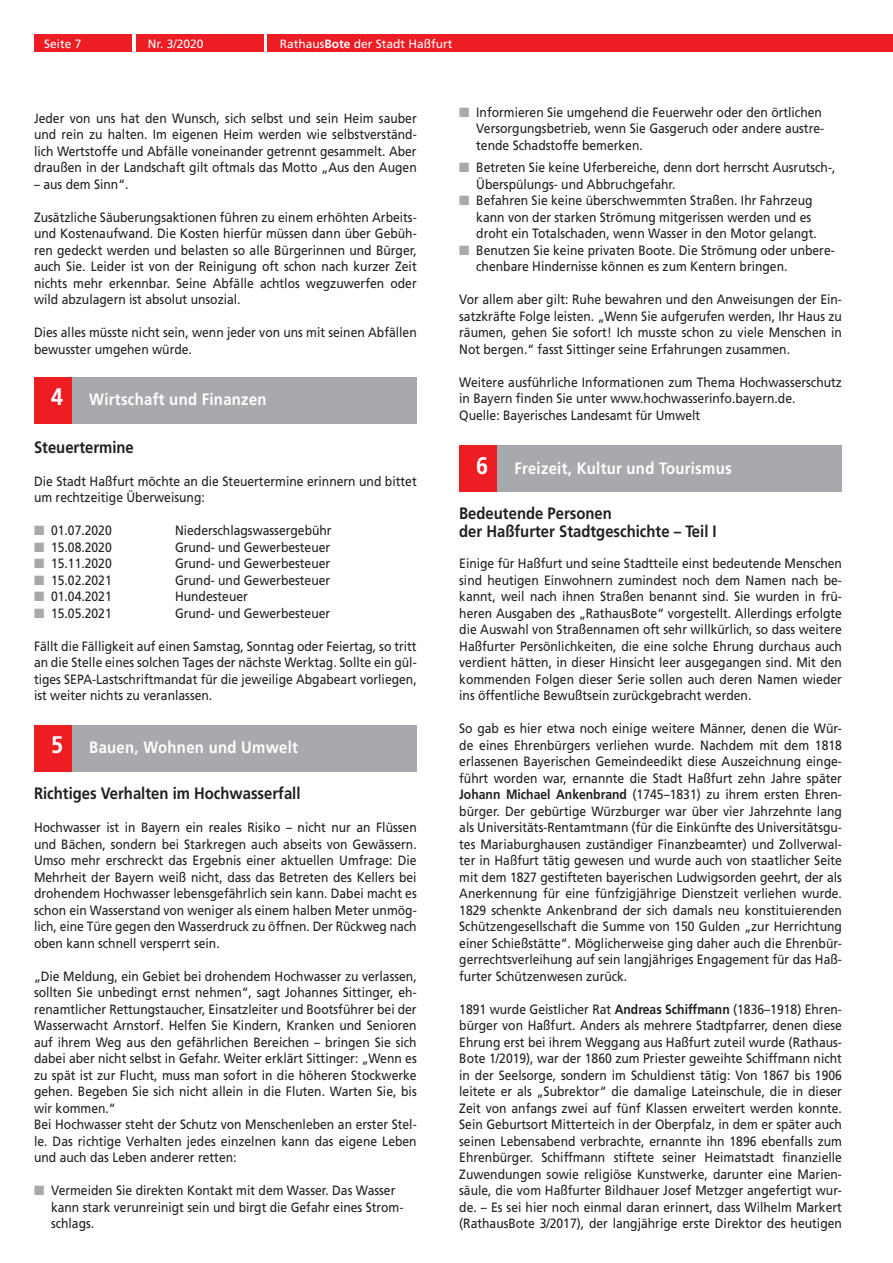
<style>
.page{position:relative;width:893px;height:1263px;background:#fff}
.page>*{position:absolute;margin:0;border:0;box-sizing:border-box;transform-origin:0 0}
.t1{font:700 16.5px/18px "Frutiger";color:#231f20;scale:.9 1}
.t2{font:700 16.5px "Frutiger";letter-spacing:.02em;color:#fff;scale:.9 1}
.t3{font:13.5px/16.5px "Frutiger";color:#231f20;scale:.9 1}
.t4{font:12px "Frutiger";color:#fff}
.s1{font-weight:700}
.s2{font-size:24px}
.s3{color:#a8a9ad}
</style>
<div class="page">
<div style="left:34px;top:34px;width:98px;height:17px;background:#ee1d23"></div>
<div style="left:136px;top:34px;width:128px;height:17px;background:#ee1d23"></div>
<div style="left:268px;top:34px;width:625px;height:17px;background:#ee1d23"></div>
<div style="left:34px;top:377px;width:38px;height:47px;background:#ee1d23"></div>
<div style="left:72px;top:377px;width:345px;height:47px;background:#a8a9ad"></div>
<div style="left:34px;top:725px;width:38px;height:47px;background:#ee1d23"></div>
<div style="left:72px;top:725px;width:345px;height:47px;background:#a8a9ad"></div>
<div style="left:459px;top:445px;width:38px;height:47px;background:#ee1d23"></div>
<div style="left:497px;top:445px;width:345px;height:47px;background:#a8a9ad"></div>
<p class="t4" style="left:44px;top:37px;width:39px">Seite 7</p>
<p class="t4" style="left:148px;top:37px;width:57px">Nr. 3/2020</p>
<p class="t4" style="left:280px;top:37px;width:174px">Rathaus<span class="s1">Bote</span> der Stadt Haßfurt</p>
<p class="t3" style="left:34px;top:110px;width:427px;text-align:justify">Jeder von uns hat den Wunsch, sich selbst und sein Heim sauber und rein zu halten. Im eigenen Heim werden wie selbstverständ&shy;lich Wertstoffe und Abfälle voneinander getrennt gesammelt. Aber draußen in der Landschaft gilt oftmals das Motto „Aus den Augen</p>
<p class="t3" style="left:34px;top:176px;width:107px">– aus dem Sinn“.</p>
<p class="t3" style="left:34px;top:209px;width:427px;text-align:justify">Zusätzliche Säuberungsaktionen führen zu einem erhöhten Arbeits&shy;und Kostenaufwand. Die Kosten hierfür müssen dann über Gebüh&shy;ren gedeckt werden und belasten so alle Bürgerinnen und Bürger, auch Sie. Leider ist von der Reinigung oft schon nach kurzer Zeit nichts mehr erkennbar. Seine Abfälle achtlos wegzuwerfen oder wild abzulagern ist absolut unsozial.</p>
<p class="t3" style="left:34px;top:324px;width:427px">Dies alles müsste nicht sein, wenn jeder von uns mit seinen Abfällen bewusster umgehen würde.</p>
<p class="t2" style="left:51px;top:390px;width:241px"><span class="s2">4</span> Wirtschaft und Finanzen</p>
<p class="t1" style="left:34px;top:438px;width:112px">Steuertermine</p>
<p class="t3" style="left:34px;top:473px;width:427px">Die Stadt Haßfurt möchte an die Steuertermine erinnern und bittet um rechtzeitige Überweisung:</p>
<p class="t3" style="left:34px;top:522px;width:88px"><span class="s3">■</span> 01.07.2020</p>
<p class="t3" style="left:175px;top:522px;width:176px">Niederschlagswassergebühr</p>
<p class="t3" style="left:34px;top:539px;width:88px"><span class="s3">■</span> 15.08.2020</p>
<p class="t3" style="left:175px;top:539px;width:174px">Grund- und Gewerbesteuer</p>
<p class="t3" style="left:34px;top:555px;width:88px"><span class="s3">■</span> 15.11.2020</p>
<p class="t3" style="left:175px;top:555px;width:174px">Grund- und Gewerbesteuer</p>
<p class="t3" style="left:34px;top:572px;width:88px"><span class="s3">■</span> 15.02.2021</p>
<p class="t3" style="left:175px;top:572px;width:174px">Grund- und Gewerbesteuer</p>
<p class="t3" style="left:34px;top:588px;width:88px"><span class="s3">■</span> 01.04.2021</p>
<p class="t3" style="left:175px;top:588px;width:83px">Hundesteuer</p>
<p class="t3" style="left:34px;top:605px;width:88px"><span class="s3">■</span> 15.05.2021</p>
<p class="t3" style="left:175px;top:605px;width:174px">Grund- und Gewerbesteuer</p>
<p class="t3" style="left:34px;top:638px;width:427px;text-align:justify">Fällt die Fälligkeit auf einen Samstag, Sonntag oder Feiertag, so tritt an die Stelle eines solchen Tages der nächste Werktag. Sollte ein gül&shy;tiges SEPA-Lastschriftmandat für die jeweilige Abgabeart vorliegen, ist weiter nichts zu veranlassen.</p>
<p class="t2" style="left:51px;top:738px;width:276px"><span class="s2">5</span> Bauen, Wohnen und Umwelt</p>
<p class="t1" style="left:34px;top:784px;width:298px">Richtiges Verhalten im Hochwasserfall</p>
<p class="t3" style="left:34px;top:819px;width:427px;text-align:justify">Hochwasser ist in Bayern ein reales Risiko – nicht nur an Flüssen und Bächen, sondern bei Starkregen auch abseits von Gewässern.<br>Umso mehr erschreckt das Ergebnis einer aktuellen Umfrage: Die Mehrheit der Bayern weiß nicht, dass das Betreten des Kellers bei drohendem Hochwasser lebensgefährlich sein kann. Dabei macht es schon ein Wasserstand von weniger als einem halben Meter unmög&shy;lich, eine Türe gegen den Wasserdruck zu öffnen. Der Rückweg nach oben kann schnell versperrt sein.</p>
<p class="t3" style="left:34px;top:968px;width:427px">„Die Meldung, ein Gebiet bei drohendem Hochwasser zu verlassen, sollten Sie unbedingt ernst nehmen“, sagt Johannes Sittinger, eh&shy;renamtlicher Rettungstaucher, Einsatzleiter und Bootsführer bei der Wasserwacht Arnstorf. Helfen Sie Kindern, Kranken und Senioren auf ihrem Weg aus den gefährlichen Bereichen – bringen Sie sich dabei aber nicht selbst in Gefahr. Weiter erklärt Sittinger: „Wenn es zu spät ist zur Flucht, muss man sofort in die höheren Stockwerke gehen. Begeben Sie sich nicht allein in die Fluten. Warten Sie, bis wir kommen.“<br>Bei Hochwasser steht der Schutz von Menschenleben an erster Stel&shy;le. Das richtige Verhalten jedes einzelnen kann das eigene Leben und auch das Leben anderer retten:</p>
<p class="t3" style="left:51px;top:1182px;width:393px;text-indent:-17px"><span class="s3">■</span> Vermeiden Sie direkten Kontakt mit dem Wasser. Das Wasser kann stark verunreinigt sein und birgt die Gefahr eines Strom&shy;schlags.</p>
<p class="t3" style="left:476px;top:103px;width:388px;text-indent:-17px"><span class="s3">■</span> Informieren Sie umgehend die Feuerwehr oder den örtlichen<br>Versorgungsbetrieb, wenn Sie Gasgeruch oder andere austre&shy;tende Schadstoffe bemerken.</p>
<p class="t3" style="left:476px;top:159px;width:401px;text-indent:-17px"><span class="s3">■</span> Betreten Sie keine Uferbereiche, denn dort herrscht Ausrutsch-,<br>Überspülungs- und Abbruchgefahr.</p>
<p class="t3" style="left:476px;top:192px;width:380px;text-indent:-17px"><span class="s3">■</span> Befahren Sie keine überschwemmten Straßen. Ihr Fahrzeug kann von der starken Strömung mitgerissen werden und es droht ein Totalschaden, wenn Wasser in den Motor gelangt.</p>
<p class="t3" style="left:476px;top:242px;width:400px;text-indent:-17px"><span class="s3">■</span> Benutzen Sie keine privaten Boote. Die Strömung oder unbere&shy;chenbare Hindernisse können es zum Kentern bringen.</p>
<p class="t3" style="left:459px;top:291px;width:427px;text-align:justify">Vor allem aber gilt: Ruhe bewahren und den Anweisungen der Ein&shy;satzkräfte Folge leisten. „Wenn Sie aufgerufen werden, Ihr Haus zu räumen, gehen Sie sofort! Ich musste schon zu viele Menschen in Not bergen.“ fasst Sittinger seine Erfahrungen zusammen.</p>
<p class="t3" style="left:459px;top:374px;width:427px">Weitere ausführliche Informationen zum Thema Hochwasserschutz in Bayern finden Sie unter www.hochwasserinfo.bayern.de.<br>Quelle: Bayerisches Landesamt für Umwelt</p>
<p class="t2" style="left:476px;top:458px;width:285px"><span class="s2">6</span> Freizeit, Kultur und Tourismus</p>
<p class="t1" style="left:459px;top:504px;width:288px">Bedeutende Personen<br>der Haßfurter Stadtgeschichte – Teil I</p>
<p class="t3" style="left:459px;top:555px;width:427px;text-align:justify">Einige für Haßfurt und seine Stadtteile einst bedeutende Menschen sind heutigen Einwohnern zumindest noch dem Namen nach be&shy;kannt, weil nach ihnen Straßen benannt sind. Sie wurden in frü&shy;heren Ausgaben des „RathausBote“ vorgestellt. Allerdings erfolgte die Auswahl von Straßennamen oft sehr willkürlich, so dass weitere Haßfurter Persönlichkeiten, die eine solche Ehrung durchaus auch verdient hätten, in dieser Hinsicht leer ausgegangen sind. Mit den kommenden Folgen dieser Serie sollen auch deren Namen wieder ins öffentliche Bewußtsein zurückgebracht werden.</p>
<p class="t3" style="left:459px;top:720px;width:427px;text-align:justify">So gab es hier etwa noch einige weitere Männer, denen die Wür&shy;de eines Ehrenbürgers verliehen wurde. Nachdem mit dem 1818 erlassenen Bayerischen Gemeindeedikt diese Auszeichnung einge&shy;führt worden war, ernannte die Stadt Haßfurt zehn Jahre später <span class="s1">Johann Michael Ankenbrand</span> (1745–1831) zu ihrem ersten Ehren&shy;bürger. Der gebürtige Würzburger war über vier Jahrzehnte lang als Universitäts-Rentamtmann (für die Einkünfte des Universitätsgu&shy;tes Mariaburghausen zuständiger Finanzbeamter) und Zollverwal&shy;ter in Haßfurt tätig gewesen und wurde auch von staatlicher Seite mit dem 1827 gestifteten bayerischen Ludwigsorden geehrt, der als Anerkennung für eine fünfzigjährige Dienstzeit verliehen wurde.<br>1829 schenkte Ankenbrand der sich damals neu konstituierenden Schützengesellschaft die Summe von 150 Gulden „zur Herrichtung einer Schießstätte“. Möglicherweise ging daher auch die Ehrenbür&shy;gerrechtsverleihung auf sein langjähriges Engagement für das Haß&shy;furter Schützenwesen zurück.</p>
<p class="t3" style="left:459px;top:1001px;width:427px;text-align:justify">1891 wurde Geistlicher Rat <span class="s1">Andreas Schiffmann</span> (1836–1918) Ehren&shy;bürger von Haßfurt. Anders als mehrere Stadtpfarrer, denen diese Ehrung erst bei ihrem Weggang aus Haßfurt zuteil wurde (Rathaus-Bote 1/2019), war der 1860 zum Priester geweihte Schiffmann nicht in der Seelsorge, sondern im Schuldienst tätig: Von 1867 bis 1906 leitete er als „Subrektor“ die damalige Lateinschule, die in dieser Zeit von anfangs zwei auf fünf Klassen erweitert werden konnte.<br>Sein Geburtsort Mitterteich in der Oberpfalz, in dem er später auch seinen Lebensabend verbrachte, ernannte ihn 1896 ebenfalls zum Ehrenbürger. Schiffmann stiftete seiner Heimatstadt finanzielle Zuwendungen sowie religiöse Kunstwerke, darunter eine Marien&shy;säule, die vom Haßfurter Bildhauer Josef Metzger angefertigt wur&shy;de. – Es sei hier noch einmal daran erinnert, dass Wilhelm Markert (RathausBote 3/2017), der langjährige erste Direktor des heutigen</p>
</div>
